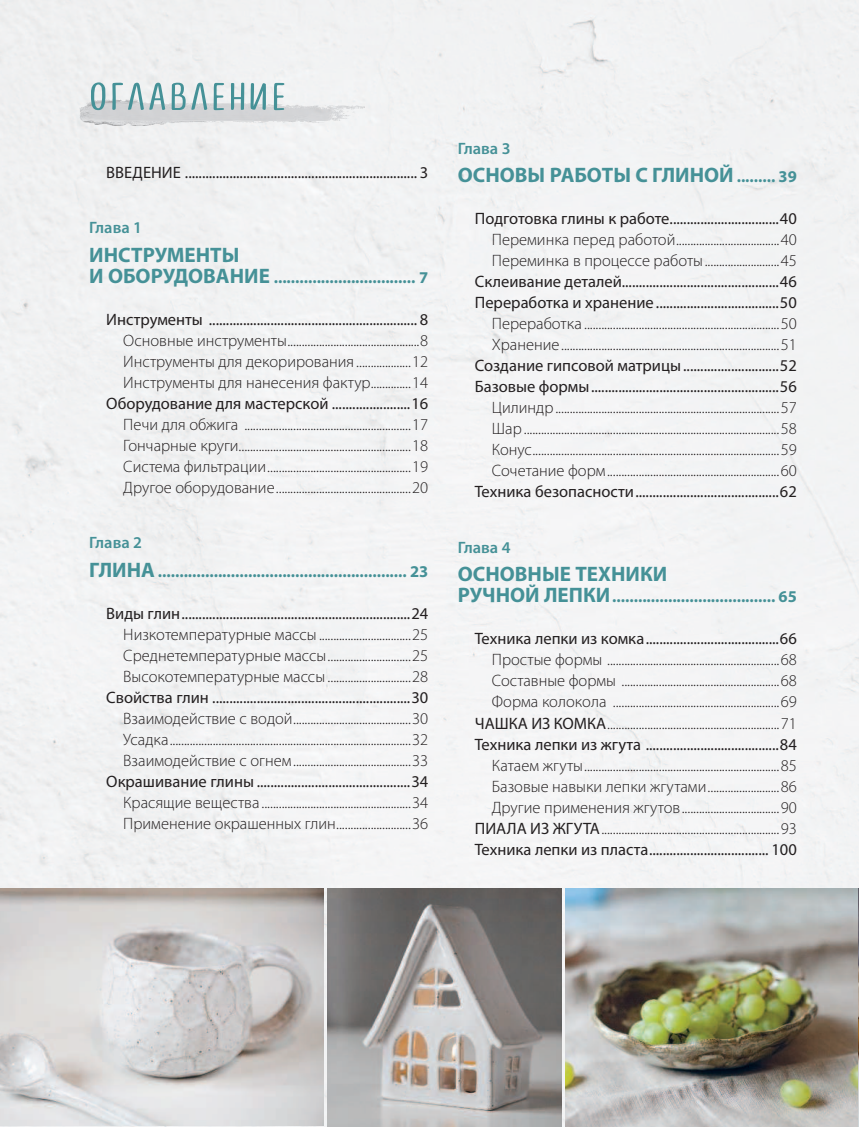
<style>
.page{position:relative;width:859px;height:1127px;background:#f2f3f4}
.page>*{position:absolute;margin:0;border:0;box-sizing:border-box;transform-origin:0 0}
.t1{font:39px "Lifehack Sans";letter-spacing:.075em;color:#459197;scale:1.3 1}
.t2{font:700 21px "Myriad Pro";color:#459197}
.t3{font:300 16.5px/21px "Myriad Pro";color:#231f20;text-align:justify}
.t4{font:16.5px/21px "Myriad Pro";color:#231f20}
.t5{font:700 16.5px/28.5px "Myriad Pro";color:#459197}
.t6{font:600 16.5px "Myriad Pro";color:#459197}
.s1{font-size:21px}
.s2{font-weight:600}
.s3{font-size:16.5px}
.s4{font-weight:400}
</style>
<div class="page">
<img style="left:75px;top:99px;width:289px;height:27px">
<img style="left:0;top:889px;width:323px;height:237px">
<img style="left:566px;top:889px;width:293px;height:238px">
<img style="left:327px;top:889px;width:234px;height:238px">
<h1 class="t1" style="left:89px;top:81px;width:152px">ОГЛАВЛЕНИЕ</h1>
<p class="t4" style="left:106px;top:162px;width:323px">ВВЕДЕНИЕ .................................................................... 3</p>
<p class="t6" style="left:89px;top:222px;width:54px">Глава 1</p>
<p class="t2" style="left:89px;top:244px;width:152px">ИНСТРУМЕНТЫ</p>
<p class="t5" style="left:89px;top:264px;width:341px"><span class="s1">И ОБОРУДОВАНИЕ</span> ................................. 7</p>
<p class="t4" style="left:106px;top:309px;width:323px">Инструменты ............................................................. 8</p>
<p class="t3" style="left:123px;top:331px;width:306px">Основные инструменты ..............................................8<br>Инструменты для декорирования ...................12<br>Инструменты для нанесения фактур..............14</p>
<p class="t4" style="left:106px;top:393px;width:323px">Оборудование для мастерской .......................16</p>
<p class="t3" style="left:123px;top:415px;width:306px">Печи для обжига ..........................................................17<br>Гончарные круги............................................................18<br>Система фильтрации ..................................................19<br>Другое оборудование ...............................................20</p>
<p class="t5" style="left:89px;top:529px;width:341px"><span class="s2">Глава 2<br></span><span class="s1">ГЛИНА</span> .......................................................... 23</p>
<p class="t4" style="left:106px;top:603px;width:324px">Виды глин ...................................................................24</p>
<p class="t3" style="left:123px;top:625px;width:306px">Низкотемпературные массы ................................25<br>Среднетемпературные массы .............................25<br>Высокотемпературные массы .............................28</p>
<p class="t4" style="left:106px;top:687px;width:323px">Свойства глин ..........................................................30</p>
<p class="t3" style="left:123px;top:709px;width:306px">Взаимодействие с водой .........................................30<br>Усадка ....................................................................................32<br>Взаимодействие с огнем .........................................33</p>
<p class="t4" style="left:106px;top:771px;width:323px">Окрашивание глины .............................................34</p>
<p class="t3" style="left:123px;top:793px;width:306px">Красящие вещества ....................................................34<br>Применение окрашенных глин ..........................36</p>
<p class="t6" style="left:458px;top:142px;width:54px">Глава 3</p>
<p class="t2" style="left:458px;top:165px;width:341px">ОСНОВЫ РАБОТЫ С ГЛИНОЙ <span class="s3">......... 39</span></p>
<p class="t4" style="left:475px;top:209px;width:323px">Подготовка глины к работе ................................40</p>
<p class="t3" style="left:492px;top:231px;width:306px">Переминка перед работой ....................................40<br>Переминка в процессе работы ..........................45</p>
<p class="t4" style="left:475px;top:272px;width:323px">Склеивание деталей..............................................46<br>Переработка и хранение ....................................50</p>
<p class="t3" style="left:492px;top:315px;width:306px">Переработка ....................................................................50<br>Хранение ............................................................................51</p>
<p class="t4" style="left:475px;top:356px;width:323px">Создание гипсовой матрицы ............................52<br>Базовые формы .......................................................56</p>
<p class="t3" style="left:492px;top:399px;width:306px">Цилиндр ..............................................................................57<br>Шар .........................................................................................58<br>Конус ......................................................................................59<br>Сочетание форм ............................................................60</p>
<p class="t4" style="left:475px;top:482px;width:323px">Техника безопасности ..........................................62</p>
<p class="t6" style="left:458px;top:541px;width:54px">Глава 4</p>
<p class="t2" style="left:458px;top:564px;width:211px">ОСНОВНЫЕ ТЕХНИКИ</p>
<p class="t5" style="left:458px;top:583px;width:341px"><span class="s1">РУЧНОЙ ЛЕПКИ</span> ...................................... 65</p>
<p class="t4" style="left:475px;top:629px;width:323px">Техника лепки из комка .......................................66</p>
<p class="t3" style="left:475px;top:651px;width:323px;text-align:right">Простые формы ............................................................68<br>Составные формы .......................................................68<br>Форма колокола ..........................................................69<br><span class="s4">ЧАШКА ИЗ КОМКА</span> ............................................................71<br><span class="s4">Техника лепки из жгута .......................................84</span></p>
<p class="t3" style="left:475px;top:756px;width:323px;text-align:right">Катаем жгуты ....................................................................85<br>Базовые навыки лепки жгутами .........................86<br>Другие применения жгутов ..................................90<br><span class="s4">ПИАЛА ИЗ ЖГУТА</span> ..............................................................93<br><span class="s4">Техника лепки из пласта ................................... 100</span></p>
</div>
